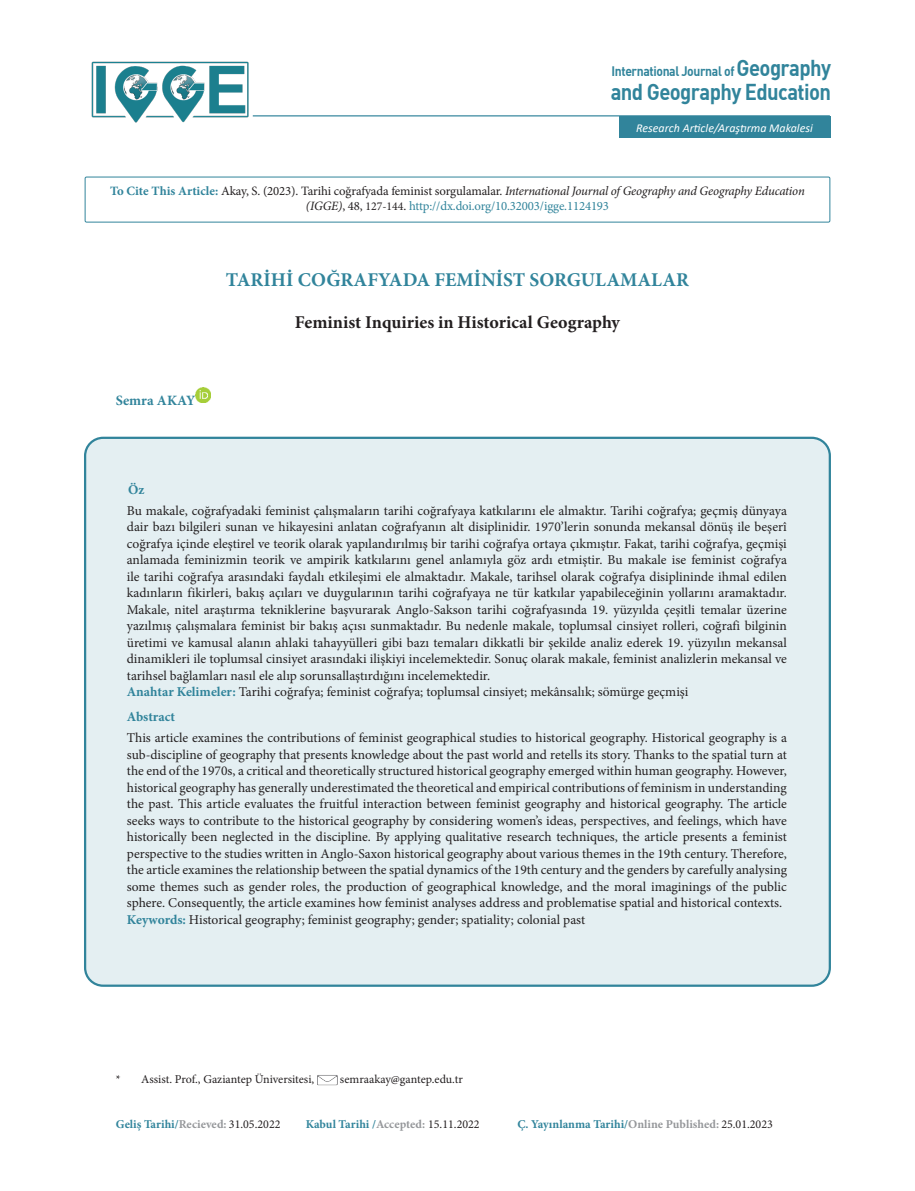
<style>
.page{position:relative;width:915px;height:1191px;background:#fff}
.page>*{position:absolute;margin:0;border:0;box-sizing:border-box;transform-origin:0 0}
.t1{font:700 22.5px "DI Nbek";letter-spacing:-.03em;color:#31849b;scale:.9 1}
.t2{font:700 19.5px "Minion Pro";color:#31849b}
.h1_1{font:700 18px "Minion Pro";color:#231f20}
.author{font:700 14.25px "Minion Pro";color:#31849b}
.AbstractTxtTR{font:13.5px/16.5px "Minion Pro";color:#231f20;text-align:justify}
.t3{font:700 13.5px "DI Nbek";letter-spacing:-.03em;color:#31849b;scale:.9 1}
.AbstractH{font:700 13.5px "Minion Pro";color:#31849b}
.How_to_cite_this_art{font:italic 12.75px/15.3px "Minion Pro";letter-spacing:-.02em;color:#231f20;text-align:center}
.t4{font:700 12px "Minion Pro";color:#31849b}
.footnotes{font:12px "Minion Pro";color:#231f20}
.t5{font:italic 12px "Calibri";color:#fff}
.s1{font-size:22.5px}
.s2{font-weight:700;font-style:normal;color:#31849b}
.s3{font-style:normal}
.s4{font-style:normal;font-size:12px}
.s5{font-style:normal;color:#31849b}
.s6{font-weight:700;color:#31849b}
.s7{color:#95979a}
.s8{font-weight:400;color:#231f20}
</style>
<div class="page">
<div style="left:619px;top:116px;width:210px;height:22px;background:#31849b"></div>
<hr style="left:253px;top:115px;width:576px;height:1px;background:#31849b">
<img style="left:91px;top:61px;width:157px;height:62px">
<img style="left:317px;top:1075px;width:20px;height:10px">
<div style="left:85px;top:177px;width:745px;height:45px;border:1px solid #31849b;border-radius:2px"></div>
<div style="left:85px;top:438px;width:744px;height:547px;background:#e4eff2;border-radius:18px"></div>
<img style="left:195px;top:387px;width:15px;height:15px">
<p class="t3" style="left:611px;top:63px;width:245px">International Journal of <span class="s1">Geography</span></p>
<h1 class="t1" style="left:610px;top:77px;width:246px">and Geography Education</h1>
<p class="t5" style="left:636px;top:120px;width:178px">Research Article/Araştırma Makalesi</p>
<p class="How_to_cite_this_art" style="left:110px;top:183px;width:695px"><span class="s2">To Cite This Article:</span> <span class="s3">Akay, S. (2023). Tarihi coğrafyada feminist sorgulamalar.</span> International Journal of Geography and Geography Education (IGGE)<span class="s3">, 48,</span> <span class="s4">127-144</span><span class="s3">.</span> <span class="s5">http://dx.doi.org/10.32003/igge.1124193</span></p>
<p class="author" style="left:116px;top:390px;width:81px">Semra AKAY</p>
<p class="t2" style="left:226px;top:265px;width:464px">TARİHİ COĞRAFYADA FEMİNİST SORGULAMALAR</p>
<p class="h1_1" style="left:295px;top:309px;width:326px">Feminist Inquiries in Historical Geography</p>
<p class="AbstractH" style="left:128px;top:480px;width:18px">Öz</p>
<p class="AbstractTxtTR" style="left:127px;top:502px;width:661px">Bu makale, coğrafyadaki feminist çalışmaların tarihi coğrafyaya katkılarını ele almaktır. Tarihi coğrafya; geçmiş dünyaya dair bazı bilgileri sunan ve hikayesini anlatan coğrafyanın alt disiplinidir. 1970’lerin sonunda mekansal dönüş ile beşerî coğrafya içinde eleştirel ve teorik olarak yapılandırılmış bir tarihi coğrafya ortaya çıkmıştır. Fakat, tarihi coğrafya, geçmişi anlamada feminizmin teorik ve ampirik katkılarını genel anlamıyla göz ardı etmiştir. Bu makale ise feminist coğrafya ile tarihi coğrafya arasındaki faydalı etkileşimi ele almaktadır. Makale, tarihsel olarak coğrafya disiplininde ihmal edilen kadınların fikirleri, bakış açıları ve duygularının tarihi coğrafyaya ne tür katkılar yapabileceğinin yollarını aramaktadır.<br>Makale, nitel araştırma tekniklerine başvurarak Anglo-Sakson tarihi coğrafyasında 19. yüzyılda çeşitli temalar üzerine yazılmış çalışmalara feminist bir bakış açısı sunmaktadır. Bu nedenle makale, toplumsal cinsiyet rolleri, coğrafi bilginin üretimi ve kamusal alanın ahlaki tahayyülleri gibi bazı temaları dikkatli bir şekilde analiz ederek 19. yüzyılın mekansal dinamikleri ile toplumsal cinsiyet arasındaki ilişkiyi incelemektedir. Sonuç olarak makale, feminist analizlerin mekansal ve tarihsel bağlamları nasıl ele alıp sorunsallaştırdığını incelemektedir.</p>
<p class="AbstractTxtTR" style="left:127px;top:684px;width:563px"><span class="s6">Anahtar Kelimeler:</span> Tarihi coğrafya; feminist coğrafya; toplumsal cinsiyet; mekânsalık; sömürge geçmişi</p>
<p class="AbstractH" style="left:127px;top:707px;width:50px">Abstract</p>
<p class="AbstractTxtTR" style="left:127px;top:729px;width:661px">This article examines the contributions of feminist geographical studies to historical geography. Historical geography is a sub-discipline of geography that presents knowledge about the past world and retells its story. Thanks to the spatial turn at the end of the 1970s, a critical and theoretically structured historical geography emerged within human geography. However, historical geography has generally underestimated the theoretical and empirical contributions of feminism in understanding the past. This article evaluates the fruitful interaction between feminist geography and historical geography. The article seeks ways to contribute to the historical geography by considering women’s ideas, perspectives, and feelings, which have historically been neglected in the discipline. By applying qualitative research techniques, the article presents a feminist perspective to the studies written in Anglo-Saxon historical geography about various themes in the 19th century. Therefore, the article examines the relationship between the spatial dynamics of the 19th century and the genders by carefully analysing some themes such as gender roles, the production of geographical knowledge, and the moral imaginings of the public sphere. Consequently, the article examines how feminist analyses address and problematise spatial and historical contexts.</p>
<p class="AbstractTxtTR" style="left:127px;top:911px;width:460px"><span class="s6">Keywords:</span> Historical geography; feminist geography; gender; spatiality; colonial past</p>
<p class="footnotes" style="left:116px;top:1071px;width:200px">* Assist. Prof., Gaziantep Üniversitesi,</p>
<p class="footnotes" style="left:340px;top:1071px;width:125px">semraakay@gantep.edu.tr</p>
<p class="t4" style="left:116px;top:1116px;width:166px">Geliş Tarihi/<span class="s7">Recieved:</span> <span class="s8">31.05.2022</span></p>
<p class="t4" style="left:306px;top:1116px;width:175px">Kabul Tarihi /<span class="s7">Accepted:</span> <span class="s8">15.11.2022</span></p>
<p class="t4" style="left:517px;top:1116px;width:257px">Ç. Yayınlanma Tarihi/<span class="s7">Online Published:</span> <span class="s8">25.01.2023</span></p>
</div>
